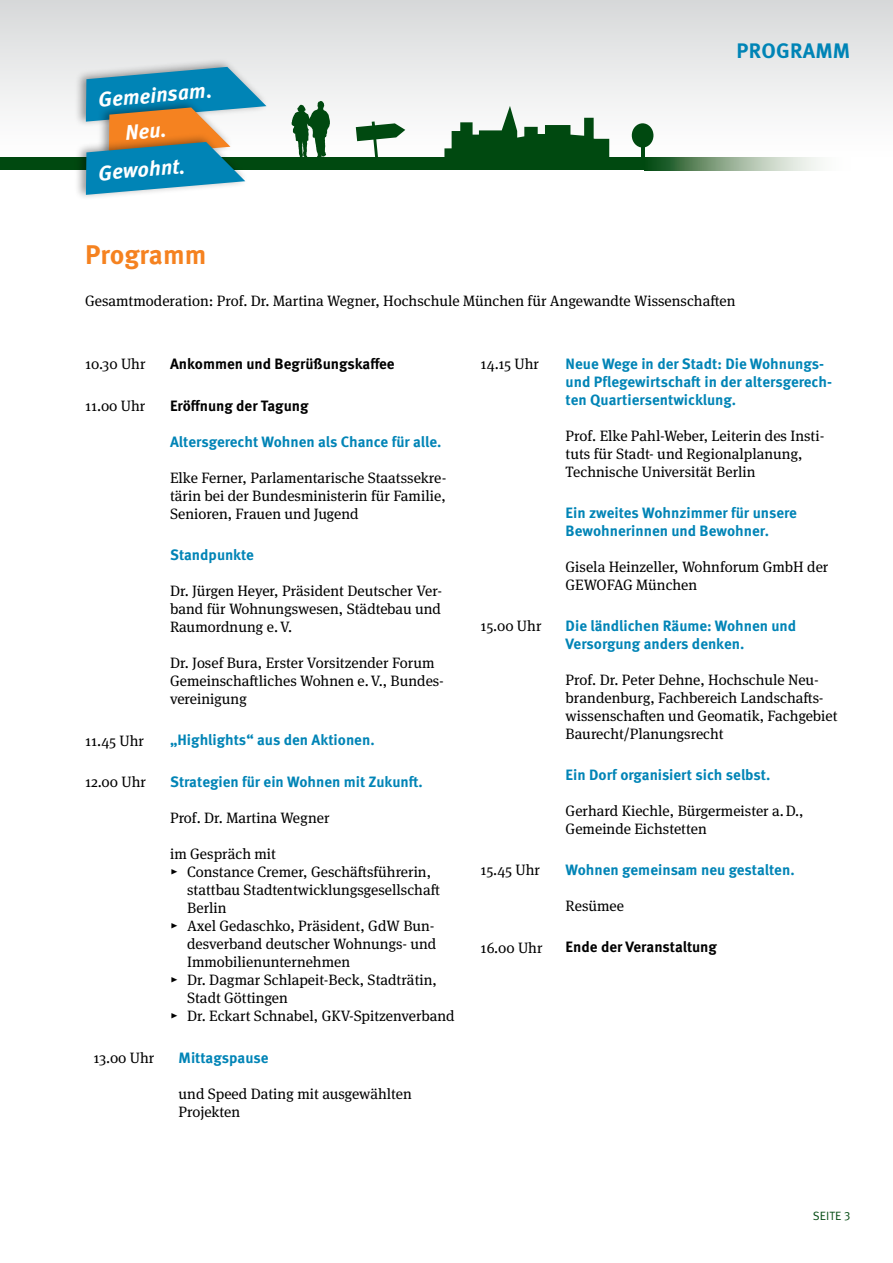
<style>
.page{position:relative;width:893px;height:1263px;background:#fff}
.page>*{position:absolute;margin:0;border:0;box-sizing:border-box;transform-origin:0 0}
.t1{font:700 27px "Meta OT";color:#f58220}
.t2{font:italic 700 21px/34.5px "Meta OT";color:#fff}
.t3{font:700 21px "Meta OT";letter-spacing:.01em;color:#0084b6}
.t4{font:15px/18px "Meta Serif OT";color:#000}
.t5{font:700 15px/18px "Meta OT";color:#0084b6}
.t6{font:700 15px "Meta OT";color:#000}
.t7{font:12px "Meta OT Norm";color:#004910}
.s1{font-style:normal}
.s2{font-family:"Meta OT Norm"}
</style>
<div class="page">
<div style="left:0;top:0;width:893px;height:221px;background:linear-gradient(to bottom,#dbddde,#fff)"></div>
<div style="left:0;top:157px;width:645px;height:13px;background:#004910"></div>
<svg style="left:645px;top:157px;width:205px;height:13px"></svg>
<svg style="left:444px;top:106px;width:165px;height:51px"></svg>
<div style="left:632px;top:123px;width:21px;height:25px;background:#004910;border-radius:50%"></div>
<hr style="left:641px;top:145px;width:3px;height:17px;background:#004910">
<svg style="left:356px;top:121px;width:49px;height:36px"></svg>
<svg style="left:292px;top:101px;width:38px;height:56px"></svg>
<div style="left:74px;top:58px;width:195px;height:70px;background:#000;opacity:.4"></div>
<div style="left:74px;top:133px;width:174px;height:68px;background:#000;opacity:.4"></div>
<svg style="left:86px;top:67px;width:180px;height:128px"></svg>
<h2 class="t2" style="left:121px;top:81px;width:91px;text-indent:-24px;rotate:-5deg">Gemeinsam<span class="s1">.<br></span>Neu.</h2>
<h2 class="t2" style="left:97px;top:157px;width:89px;rotate:-5deg">Gewohnt.</h2>
<h2 class="t3" style="left:736px;top:38px;width:115px">Programm</h2>
<h1 class="t1" style="left:85px;top:239px;width:123px">Programm</h1>
<p class="t4" style="left:85px;top:292px;width:652px">Gesamtmoderation: Prof. Dr. Martina Wegner, Hochschule München für Angewandte Wissenschaften</p>
<p class="t4" style="left:85px;top:355px;width:62px">10.30 Uhr</p>
<p class="t6" style="left:170px;top:354px;width:226px">Ankommen und Begrüßungskaffee</p>
<p class="t4" style="left:85px;top:397px;width:62px">11.00 Uhr</p>
<p class="t6" style="left:170px;top:396px;width:140px">Eröffnung der Tagung</p>
<p class="t5" style="left:170px;top:433px;width:273px">Altersgerecht Wohnen als Chance für alle.</p>
<p class="t4" style="left:170px;top:469px;width:278px;text-align:justify">Elke Ferner, Parlamentarische Staatssekre&shy;tärin bei der Bundesministerin für Familie, Senioren, Frauen und Jugend</p>
<p class="t5" style="left:170px;top:546px;width:85px">Standpunkte</p>
<p class="t4" style="left:170px;top:582px;width:274px;text-align:justify">Dr. Jürgen Heyer, Präsident Deutscher Ver&shy;band für Wohnungswesen, Städtebau und Raumordnung e.V.</p>
<p class="t4" style="left:170px;top:654px;width:275px">Dr. Josef Bura, Erster Vorsitzender Forum<br>Gemeinschaftliches Wohnen e.V., Bundes&shy;vereinigung</p>
<p class="t4" style="left:85px;top:732px;width:60px">11.45 Uhr</p>
<p class="t5" style="left:170px;top:731px;width:206px">„Highlights“ aus den Aktionen.</p>
<p class="t4" style="left:85px;top:773px;width:62px">12.00 Uhr</p>
<p class="t5" style="left:170px;top:773px;width:254px">Strategien für ein Wohnen mit Zukunft.</p>
<p class="t4" style="left:170px;top:809px;width:161px">Prof. Dr. Martina Wegner</p>
<p class="t4" style="left:170px;top:845px;width:107px">im Gespräch mit</p>
<p class="t4" style="left:170px;top:863px;width:263px"><span class="s2">▸</span> Constance Cremer, Geschäftsführerin,</p>
<p class="t4" style="left:187px;top:881px;width:254px">stattbau Stadtentwicklungsgesellschaft</p>
<p class="t4" style="left:187px;top:899px;width:41px">Berlin</p>
<p class="t4" style="left:170px;top:917px;width:266px"><span class="s2">▸</span> Axel Gedaschko, Präsident, GdW Bun-</p>
<p class="t4" style="left:187px;top:935px;width:251px">desverband deutscher Wohnungs- und</p>
<p class="t4" style="left:187px;top:953px;width:165px">Immobilienunternehmen</p>
<p class="t4" style="left:170px;top:971px;width:268px"><span class="s2">▸</span> Dr. Dagmar Schlapeit-Beck, Stadträtin,</p>
<p class="t4" style="left:187px;top:989px;width:102px">Stadt Göttingen</p>
<p class="t4" style="left:170px;top:1007px;width:286px"><span class="s2">▸</span> Dr. Eckart Schnabel, GKV-Spitzenverband</p>
<p class="t4" style="left:94px;top:1049px;width:62px">13.00 Uhr</p>
<p class="t5" style="left:179px;top:1049px;width:91px">Mittagspause</p>
<p class="t4" style="left:179px;top:1085px;width:235px">und Speed Dating mit ausgewählten<br>Projekten</p>
<p class="t4" style="left:481px;top:355px;width:60px">14.15 Uhr</p>
<p class="t5" style="left:566px;top:355px;width:268px">Neue Wege in der Stadt: Die Wohnungs&shy;und Pflegewirtschaft in der altersgerech&shy;ten Quartiersentwicklung.</p>
<p class="t4" style="left:566px;top:427px;width:260px">Prof. Elke Pahl-Weber, Leiterin des Insti&shy;tuts für Stadt- und Regionalplanung,<br>Technische Universität Berlin</p>
<p class="t5" style="left:566px;top:504px;width:233px">Ein zweites Wohnzimmer für unsere<br>Bewohnerinnen und Bewohner.</p>
<p class="t4" style="left:566px;top:558px;width:264px">Gisela Heinzeller, Wohnforum GmbH der<br>GEWOFAG München</p>
<p class="t4" style="left:481px;top:617px;width:62px">15.00 Uhr</p>
<p class="t5" style="left:566px;top:617px;width:232px">Die ländlichen Räume: Wohnen und<br>Versorgung anders denken.</p>
<p class="t4" style="left:566px;top:671px;width:273px">Prof. Dr. Peter Dehne, Hochschule Neu&shy;brandenburg, Fachbereich Landschafts&shy;wissenschaften und Geomatik, Fachgebiet Baurecht/Planungsrecht</p>
<p class="t5" style="left:566px;top:766px;width:206px">Ein Dorf organisiert sich selbst.</p>
<p class="t4" style="left:566px;top:802px;width:239px">Gerhard Kiechle, Bürgermeister a.D.,<br>Gemeinde Eichstetten</p>
<p class="t4" style="left:481px;top:861px;width:61px">15.45 Uhr</p>
<p class="t5" style="left:566px;top:861px;width:230px">Wohnen gemeinsam neu gestalten.</p>
<p class="t4" style="left:566px;top:897px;width:60px">Resümee</p>
<p class="t4" style="left:481px;top:939px;width:63px">16.00 Uhr</p>
<p class="t6" style="left:566px;top:938px;width:153px">Ende der Veranstaltung</p>
<p class="t7" style="left:813px;top:1209px;width:39px">Seite 3</p>
</div>
